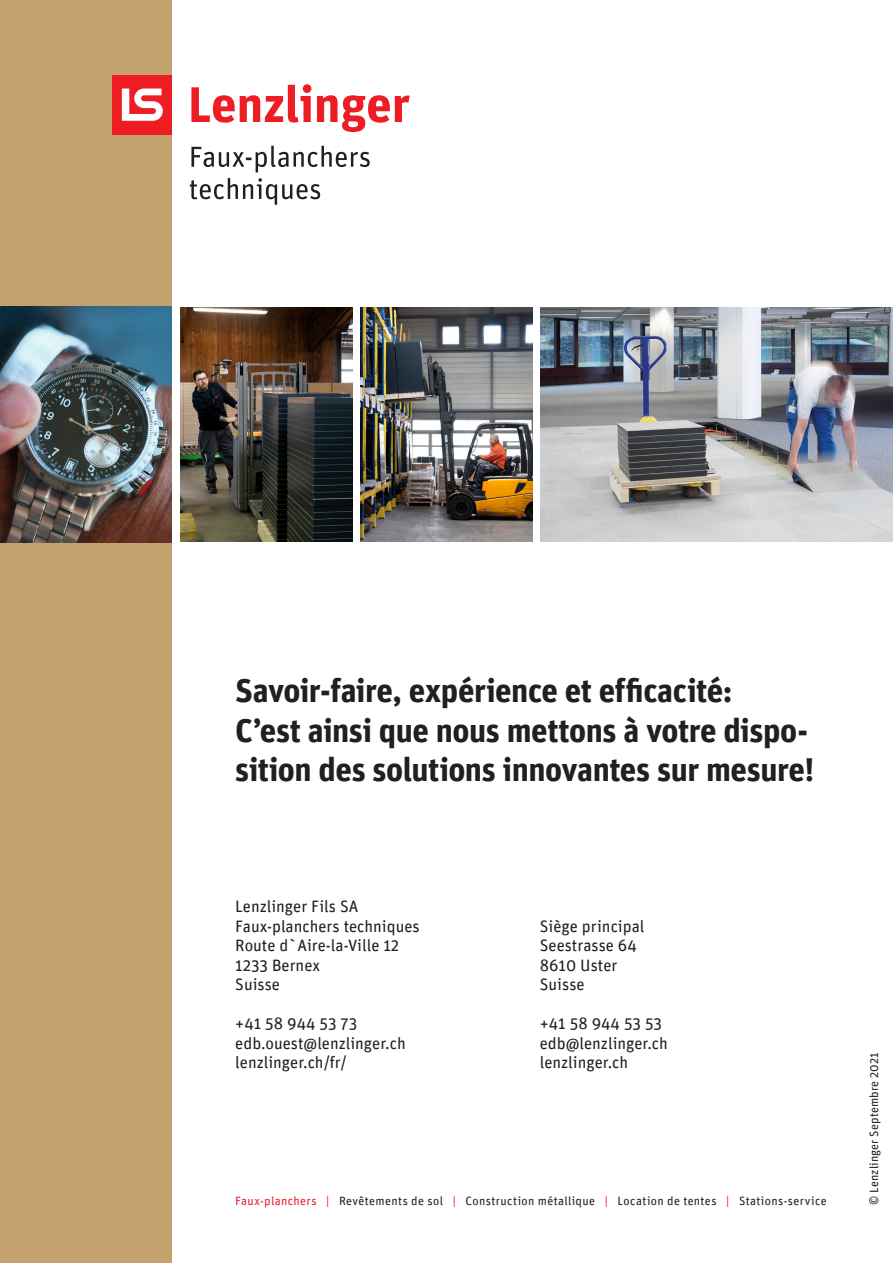
<style>
.page{position:relative;width:893px;height:1263px;background:#fff}
.page>*{position:absolute;margin:0;border:0;box-sizing:border-box;transform-origin:0 0}
.t1{font:700 33px/39.6px "Unit";letter-spacing:-.015em;color:#231f20}
.t2{font:16.5px/19.5px "Unit";color:#231f20}
.t3{font:12px "Unit";letter-spacing:.03em;color:#231f20}
.t4{font:12px "Unit";letter-spacing:.01em;color:#231f20}
.s1{color:#ee1d23}
</style>
<div class="page">
<div style="left:0;top:0;width:172px;height:1263px;background:#c4a26e"></div>
<div style="left:112px;top:75px;width:59px;height:59px;background:#ee1d23"></div>
<svg style="left:122px;top:89px;width:41px;height:32px"></svg>
<svg style="left:191px;top:84px;width:219px;height:48px"></svg>
<svg style="left:190px;top:146px;width:180px;height:59px"></svg>
<img style="left:180px;top:307px;width:172px;height:235px">
<img style="left:361px;top:307px;width:171px;height:235px">
<img style="left:0;top:307px;width:172px;height:235px">
<img style="left:541px;top:307px;width:352px;height:235px">
<h1 class="t1" style="left:235px;top:670px;width:580px">Savoir-faire, expérience et efficacité:<br>C’est ainsi que nous mettons à votre dispo&shy;sition des solutions innovantes sur mesure!</h1>
<p class="t2" style="left:235px;top:897px;width:186px">Lenzlinger Fils SA<br>Faux-planchers techniques</p>
<p class="t2" style="left:540px;top:916px;width:106px">Siège principal</p>
<p class="t2" style="left:235px;top:936px;width:165px">Route d`Aire-la-Ville 12</p>
<p class="t2" style="left:540px;top:936px;width:99px">Seestrasse 64</p>
<p class="t2" style="left:235px;top:955px;width:86px">1233 Bernex</p>
<p class="t2" style="left:540px;top:955px;width:79px">8610 Uster</p>
<p class="t2" style="left:235px;top:975px;width:46px">Suisse</p>
<p class="t2" style="left:540px;top:975px;width:46px">Suisse</p>
<p class="t2" style="left:235px;top:1014px;width:124px">+41 58 944 53 73</p>
<p class="t2" style="left:540px;top:1014px;width:124px">+41 58 944 53 53</p>
<p class="t2" style="left:235px;top:1033px;width:172px">edb.ouest@lenzlinger.ch</p>
<p class="t2" style="left:540px;top:1033px;width:130px">edb@lenzlinger.ch</p>
<p class="t2" style="left:235px;top:1053px;width:113px">lenzlinger.ch/fr/</p>
<p class="t2" style="left:540px;top:1053px;width:90px">lenzlinger.ch</p>
<p class="t3" style="left:235px;top:1194px;width:593px"><span class="s1">Faux-planchers |</span> Revêtements de sol <span class="s1">|</span> Construction métallique <span class="s1">|</span> Location de tentes <span class="s1">|</span> Stations-service</p>
<p class="t4" style="left:867px;top:1205px;width:154px;rotate:-90deg">© Lenzlinger Septembre 2021</p>
</div>
